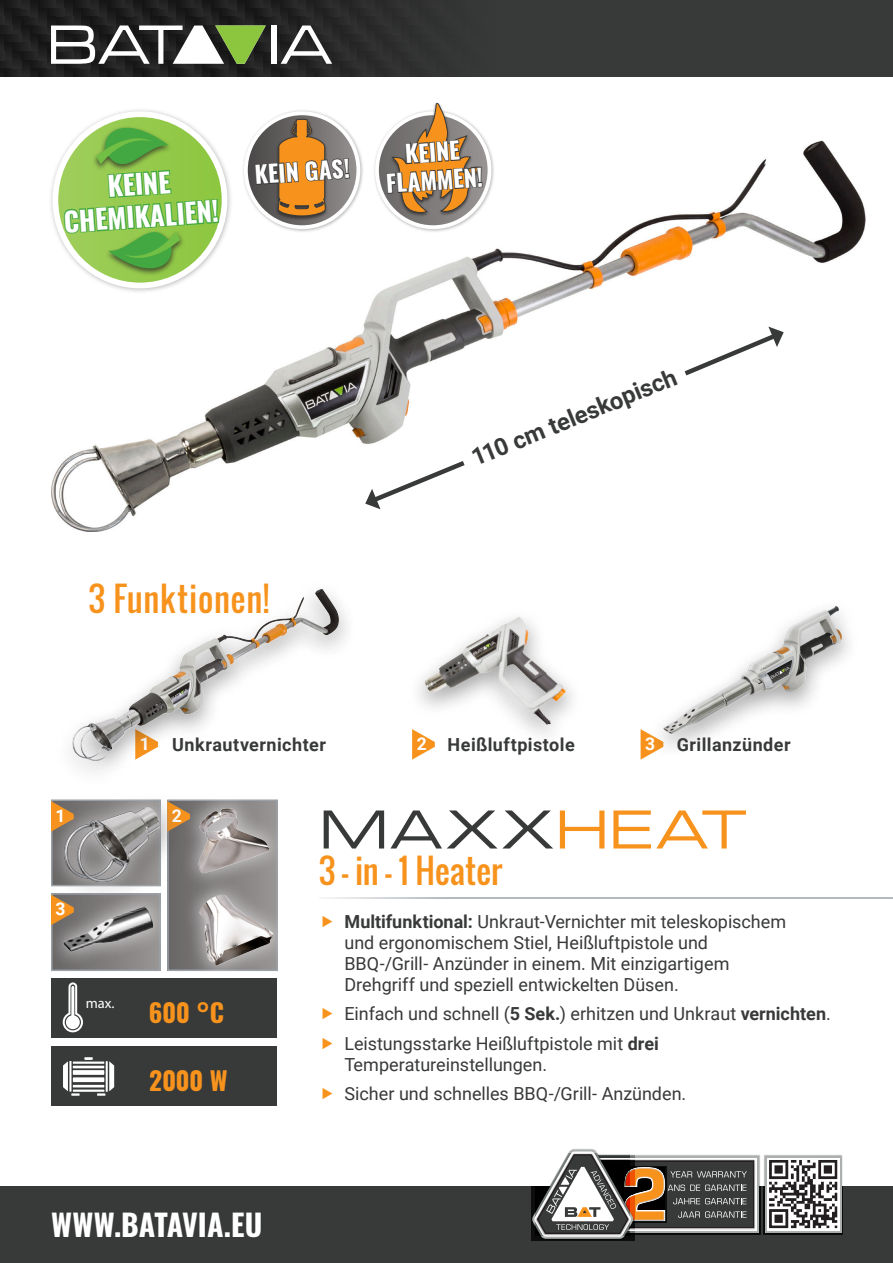
<style>
.page{position:relative;width:893px;height:1263px;background:#fff}
.page>*{position:absolute;margin:0;border:0;box-sizing:border-box;transform-origin:0 0}
.Product_Logotype{font:52.5px "Eurostile LT Std Ex 2";letter-spacing:.015em;color:#383a39}
.Header_1_Sub{font:33px "Oswald";letter-spacing:-.005em;color:#f7931d}
.Header_1_Sub-2{font:33px "Oswald";letter-spacing:.015em;color:#f7931d}
.Alineastijl_1{font:700 30px "Oswald";letter-spacing:.005em;color:#fff}
.t1{font:700 27px/32.4px "Oswald";color:#fff;text-align:center}
.Technical_Data{font:700 25.5px "Oswald";color:#f7931d}
.Alineastijl_1-2{font:700 24px "Roboto";color:#383a39}
.t2{font:700 23.55px/28.2px "Oswald";color:#fff;text-align:center}
.t3{font:18px/21px "Roboto";color:#383a39}
.opsomming{font:700 18px "Roboto";letter-spacing:.025em;color:#383a39}
.opsomming-2{font:700 17.55px "Roboto";color:#fff}
.t4{font:14.55px "Myriad Pro";color:#fff}
.s1{color:#f7931d}
.s2{font-weight:700}
</style>
<div class="page">
<div style="left:0;top:0;width:880px;height:77px;background:#1f1e1f"></div>
<div style="left:255px;top:0;width:638px;height:77px;background:#383a39"></div>
<div style="left:0;top:1186px;width:893px;height:77px;background:#383a39"></div>
<img style="left:763px;top:1155px;width:80px;height:80px">
<svg style="left:532px;top:1149px;width:227px;height:90px"></svg>
<div style="left:271px;top:26px;width:5px;height:38px;background:#fff"></div>
<svg style="left:281px;top:26px;width:51px;height:38px"></svg>
<svg style="left:51px;top:26px;width:215px;height:38px"></svg>
<svg style="left:765px;top:1155px;width:77px;height:77px"></svg>
<hr style="left:319px;top:897px;width:574px;height:2px;background:#9ba2a8">
<img style="left:51px;top:141px;width:815px;height:390px">
<svg style="left:365px;top:457px;width:105px;height:52px"></svg>
<svg style="left:680px;top:327px;width:104px;height:52px"></svg>
<div style="left:48px;top:107px;width:185px;height:187px;background:#fff"></div>
<div style="left:50px;top:110px;width:179px;height:178px;background:#231f20;opacity:.75"></div>
<div style="left:53px;top:111px;width:174px;height:177px;border:6px solid #fff;border-radius:50%"></div>
<svg style="left:63px;top:111px;width:157px;height:178px"></svg>
<div style="left:242px;top:109px;width:122px;height:123px;background:#231f20;opacity:.3"></div>
<div style="left:241px;top:111px;width:120px;height:118px;background:#231f20;opacity:.75"></div>
<div style="left:244px;top:111px;width:116px;height:118px;border:4px solid #fff;border-radius:50%"></div>
<div style="left:275px;top:118px;width:54px;height:103px;background:#231f20;opacity:.7"></div>
<svg style="left:254px;top:119px;width:97px;height:98px;background:#9f7d57"></svg>
<div style="left:373px;top:109px;width:122px;height:123px;background:#231f20;opacity:.3"></div>
<div style="left:372px;top:111px;width:120px;height:118px;background:#231f20;opacity:.75"></div>
<div style="left:375px;top:111px;width:116px;height:118px;border:4px solid #fff;border-radius:50%"></div>
<div style="left:389px;top:102px;width:94px;height:115px;background:#231f20;opacity:.7"></div>
<svg style="left:385px;top:102px;width:98px;height:112px"></svg>
<div style="left:180px;top:875px;width:113px;height:110px;background:#fff;opacity:.6"></div>
<img style="left:192px;top:892px;width:88px;height:78px">
<div style="left:179px;top:788px;width:111px;height:104px;background:#fff;opacity:.6"></div>
<img style="left:193px;top:805px;width:80px;height:72px">
<svg style="left:189px;top:801px;width:1px;height:31px"></svg>
<svg style="left:51px;top:912px;width:127px;height:59px;background:#918e8b"></svg>
<div style="left:46px;top:790px;width:143px;height:122px;background:#231f20;opacity:.5"></div>
<div style="left:45px;top:788px;width:134px;height:114px;background:#fff;opacity:.6"></div>
<img style="left:65px;top:808px;width:94px;height:74px">
<div style="left:51px;top:1046px;width:225px;height:60px;background:#383a39"></div>
<svg style="left:63px;top:1057px;width:51px;height:39px"></svg>
<div style="left:51px;top:978px;width:225px;height:59px;background:#383a39"></div>
<svg style="left:63px;top:982px;width:20px;height:50px"></svg>
<svg style="left:412px;top:752px;width:14px;height:8px"></svg>
<svg style="left:641px;top:729px;width:4px;height:31px"></svg>
<div style="left:645px;top:596px;width:216px;height:164px;background:#231f20;opacity:.4"></div>
<img style="left:663px;top:606px;width:179px;height:127px">
<div style="left:406px;top:606px;width:179px;height:146px;background:#231f20;opacity:.4"></div>
<img style="left:425px;top:616px;width:142px;height:109px">
<img style="left:70px;top:589px;width:278px;height:181px">
<p class="t1" style="left:61px;top:174px;width:157px;rotate:-4deg">KEINE<br>CHEMIKALIEN!</p>
<p class="t2" style="left:254px;top:161px;width:97px;rotate:-4deg">KEIN GAS!</p>
<p class="t2" style="left:383px;top:142px;width:98px;rotate:-4deg">KEINE<br>FLAMMEN!</p>
<p class="Header_1_Sub-2" style="left:88px;top:574px;width:182px">3 Funktionen!</p>
<p class="Alineastijl_1-2" style="left:466px;top:443px;width:221px;rotate:-22deg">110 cm teleskopisch</p>
<p class="opsomming-2" style="left:140px;top:731px;width:12px">1</p>
<p class="opsomming" style="left:172px;top:732px;width:155px">Unkrautvernichter</p>
<p class="opsomming-2" style="left:417px;top:731px;width:12px">2</p>
<p class="opsomming" style="left:448px;top:732px;width:129px">Heißluftpistole</p>
<p class="opsomming-2" style="left:645px;top:731px;width:12px">3</p>
<p class="opsomming" style="left:677px;top:732px;width:115px">Grillanzünder</p>
<p class="opsomming-2" style="left:56px;top:803px;width:12px">1</p>
<p class="opsomming-2" style="left:172px;top:803px;width:12px">2</p>
<p class="opsomming-2" style="left:56px;top:897px;width:12px">3</p>
<p class="t4" style="left:86px;top:994px;width:30px">max.</p>
<p class="Technical_Data" style="left:149px;top:995px;width:77px">600 °C</p>
<p class="Technical_Data" style="left:149px;top:1063px;width:80px">2000 W</p>
<p class="Alineastijl_1" style="left:51px;top:1204px;width:213px">WWW.BATAVIA.EU</p>
<p class="Product_Logotype" style="left:319px;top:794px;width:429px">MAXX<span class="s1">HEAT</span></p>
<p class="Header_1_Sub" style="left:319px;top:845px;width:185px">3 — in — 1 Heater</p>
<p class="t3" style="left:344px;top:910px;width:443px"><span class="s2">Multifunktional:</span> Unkraut-Vernichter mit teleskopischem und ergonomischem Stiel, Heißluftpistole und BBQ-/Grill- Anzünder in einem. Mit einzigartigem Drehgriff und speziell entwickelten Düsen.</p>
<p class="t3" style="left:344px;top:1003px;width:488px">Einfach und schnell (<span class="s2">5 Sek.</span>) erhitzen und Unkraut <span class="s2">vernichten</span>.</p>
<p class="t3" style="left:344px;top:1032px;width:316px">Leistungsstarke Heißluftpistole mit <span class="s2">drei<br></span>Temperatureinstellungen.</p>
<p class="t3" style="left:344px;top:1083px;width:343px">Sicher und schnelles BBQ-/Grill- Anzünden.</p>
</div>
